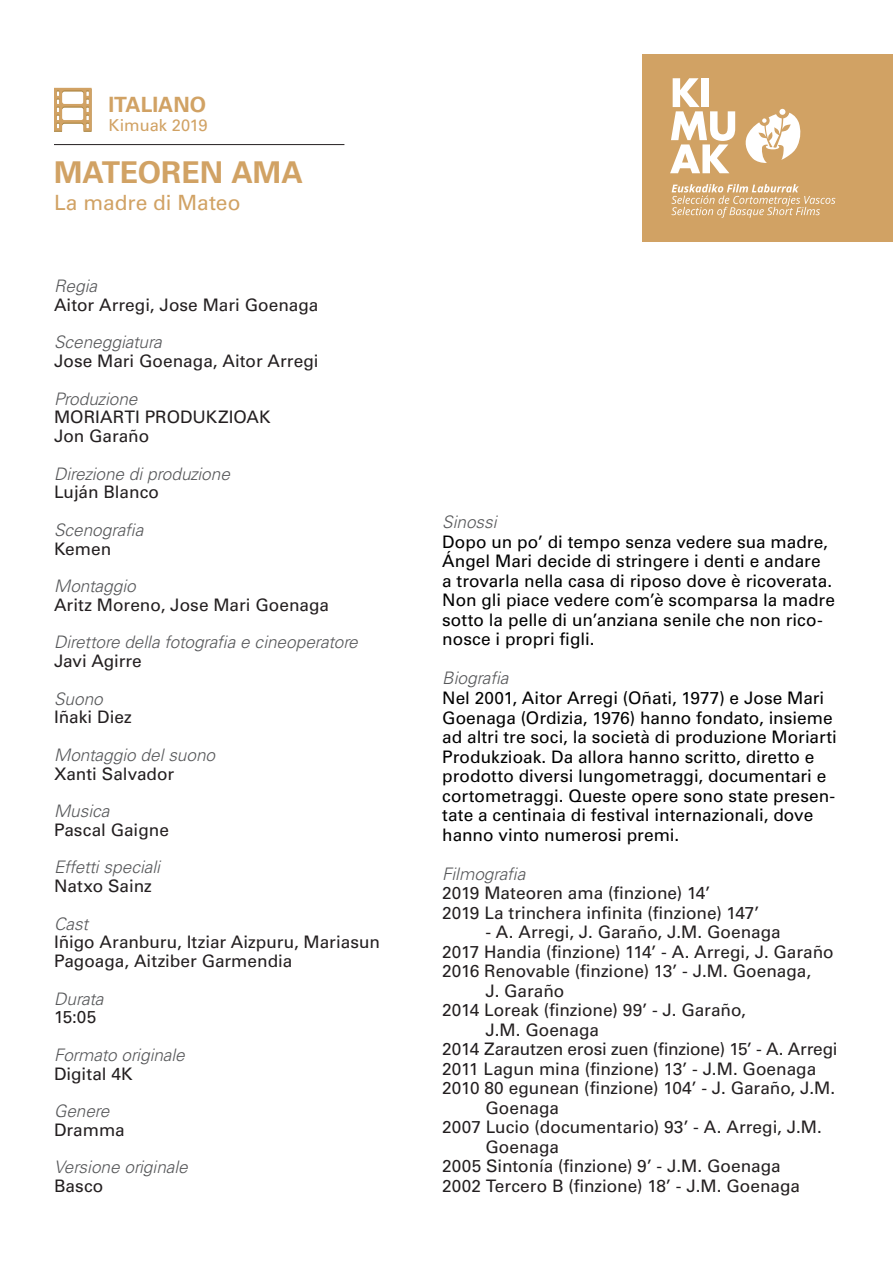
<style>
.page{position:relative;width:893px;height:1263px;background:#fff}
.page>*{position:absolute;margin:0;border:0;box-sizing:border-box;transform-origin:0 0}
.t1{font:700 30px "Univers LT Std";color:#d1a264}
.t2{font:21px "Univers LT Std";letter-spacing:-.005em;color:#d1a264}
.t3{font:700 21px "Univers LT Std";color:#d1a264}
.t4{font:17.25px/19.5px "Univers LT Std";color:#231f20}
.t5{font:17.25px/19.5px "Univers LT Std";color:#000}
.t6{font:italic 300 17.25px "Univers LT Std";letter-spacing:-.005em;color:#57585a}
.t7{font:16.5px "Univers LT Std";letter-spacing:-.005em;color:#d1a264}
</style>
<div class="page">
<hr style="left:54px;top:144px;width:290px;height:1px;background:#231f20">
<div style="left:642px;top:54px;width:251px;height:187px;background:#d1a264"></div>
<svg style="left:670px;top:78px;width:65px;height:95px"></svg>
<svg style="left:672px;top:184px;width:163px;height:34px"></svg>
<svg style="left:745px;top:109px;width:56px;height:54px"></svg>
<svg style="left:54px;top:88px;width:38px;height:44px"></svg>
<p class="t3" style="left:108px;top:92px;width:99px">ITALIANO</p>
<p class="t7" style="left:108px;top:116px;width:101px">Kimuak 2019</p>
<p class="t1" style="left:54px;top:155px;width:251px">MATEOREN AMA</p>
<p class="t2" style="left:54px;top:190px;width:188px">La madre di Mateo</p>
<p class="t6" style="left:54px;top:276px;width:45px">Regia</p>
<p class="t4" style="left:54px;top:295px;width:266px">Aitor Arregi, Jose Mari Goenaga</p>
<p class="t6" style="left:54px;top:332px;width:109px">Sceneggiatura</p>
<p class="t4" style="left:54px;top:351px;width:266px">Jose Mari Goenaga, Aitor Arregi</p>
<p class="t6" style="left:54px;top:388px;width:85px">Produzione</p>
<p class="t4" style="left:54px;top:408px;width:218px;line-height:18.8px">MORIARTI PRODUKZIOAK<br>Jon Garaño</p>
<p class="t6" style="left:54px;top:463px;width:177px">Direzione di produzione</p>
<p class="t4" style="left:54px;top:483px;width:107px">Luján Blanco</p>
<p class="t6" style="left:54px;top:519px;width:91px">Scenografia</p>
<p class="t4" style="left:54px;top:539px;width:59px">Kemen</p>
<p class="t6" style="left:54px;top:576px;width:83px">Montaggio</p>
<p class="t4" style="left:54px;top:595px;width:277px">Aritz Moreno, Jose Mari Goenaga</p>
<p class="t6" style="left:54px;top:632px;width:305px">Direttore della fotografia e cineoperatore</p>
<p class="t4" style="left:54px;top:651px;width:89px">Javi Agirre</p>
<p class="t6" style="left:54px;top:688px;width:50px">Suono</p>
<p class="t4" style="left:54px;top:708px;width:79px">Iñaki Diez</p>
<p class="t6" style="left:54px;top:744px;width:163px">Montaggio del suono</p>
<p class="t4" style="left:54px;top:764px;width:122px">Xanti Salvador</p>
<p class="t6" style="left:54px;top:801px;width:57px">Musica</p>
<p class="t4" style="left:54px;top:820px;width:116px">Pascal Gaigne</p>
<p class="t6" style="left:54px;top:857px;width:108px">Effetti speciali</p>
<p class="t4" style="left:54px;top:876px;width:99px">Natxo Sainz</p>
<p class="t6" style="left:54px;top:913px;width:36px">Cast</p>
<p class="t4" style="left:54px;top:933px;width:327px;line-height:18.8px">Iñigo Aranburu, Itziar Aizpuru, Mariasun<br>Pagoaga, Aitziber Garmendia</p>
<p class="t6" style="left:54px;top:988px;width:51px">Durata</p>
<p class="t4" style="left:54px;top:1008px;width:44px">15:05</p>
<p class="t6" style="left:54px;top:1044px;width:132px">Formato originale</p>
<p class="t4" style="left:54px;top:1064px;width:80px">Digital 4K</p>
<p class="t6" style="left:54px;top:1101px;width:57px">Genere</p>
<p class="t4" style="left:54px;top:1120px;width:72px">Dramma</p>
<p class="t6" style="left:54px;top:1157px;width:135px">Versione originale</p>
<p class="t4" style="left:54px;top:1176px;width:51px">Basco</p>
<p class="t6" style="left:442px;top:512px;width:56px">Sinossi</p>
<p class="t5" style="left:442px;top:532px;width:394px">Dopo un po’ di tempo senza vedere sua madre, Ángel Mari decide di stringere i denti e andare<br>a trovarla nella casa di riposo dove è ricoverata.<br>Non gli piace vedere com’è scomparsa la madre sotto la pelle di un’anziana senile che non rico&shy;nosce i propri figli.</p>
<p class="t6" style="left:442px;top:668px;width:68px">Biografia</p>
<p class="t5" style="left:442px;top:688px;width:396px">Nel 2001, Aitor Arregi (Oñati, 1977) e Jose Mari Goenaga (Ordizia, 1976) hanno fondato, insieme ad altri tre soci, la società di produzione Moriarti Produkzioak. Da allora hanno scritto, diretto e prodotto diversi lungometraggi, documentari e cortometraggi. Queste opere sono state presen&shy;tate a centinaia di festival internazionali, dove hanno vinto numerosi premi.</p>
<p class="t6" style="left:442px;top:863px;width:85px">Filmografia</p>
<p class="t4" style="left:442px;top:883px;width:269px">2019 Mateoren ama (finzione) 14’</p>
<p class="t4" style="left:442px;top:903px;width:319px">2019 La trinchera infinita (finzione) 147’</p>
<p class="t4" style="left:485px;top:922px;width:297px">- A. Arregi, J. Garaño, J.M. Goenaga</p>
<p class="t4" style="left:442px;top:942px;width:393px">2017 Handia (finzione) 114’ - A. Arregi, J. Garaño</p>
<p class="t4" style="left:485px;top:961px;width:327px;text-indent:-43px">2016 Renovable (finzione) 13’ - J.M. Goenaga,<br>J. Garaño</p>
<p class="t4" style="left:485px;top:1000px;width:262px;text-indent:-43px">2014 Loreak (finzione) 99’ - J. Garaño,<br>J.M. Goenaga</p>
<p class="t4" style="left:442px;top:1039px;width:397px">2014 Zarautzen erosi zuen (finzione) 15’ - A. Arregi</p>
<p class="t4" style="left:442px;top:1059px;width:376px">2011 Lagun mina (finzione) 13’ - J.M. Goenaga</p>
<p class="t4" style="left:485px;top:1078px;width:351px;text-indent:-43px">2010 80 egunean (finzione) 104’ - J. Garaño, J.M.<br>Goenaga</p>
<p class="t4" style="left:485px;top:1117px;width:338px;text-indent:-43px">2007 Lucio (documentario) 93’ - A. Arregi, J.M.<br>Goenaga</p>
<p class="t4" style="left:442px;top:1156px;width:340px">2005 Sintonía (finzione) 9’ - J.M. Goenaga</p>
<p class="t4" style="left:442px;top:1176px;width:359px">2002 Tercero B (finzione) 18’ - J.M. Goenaga</p>
</div>
